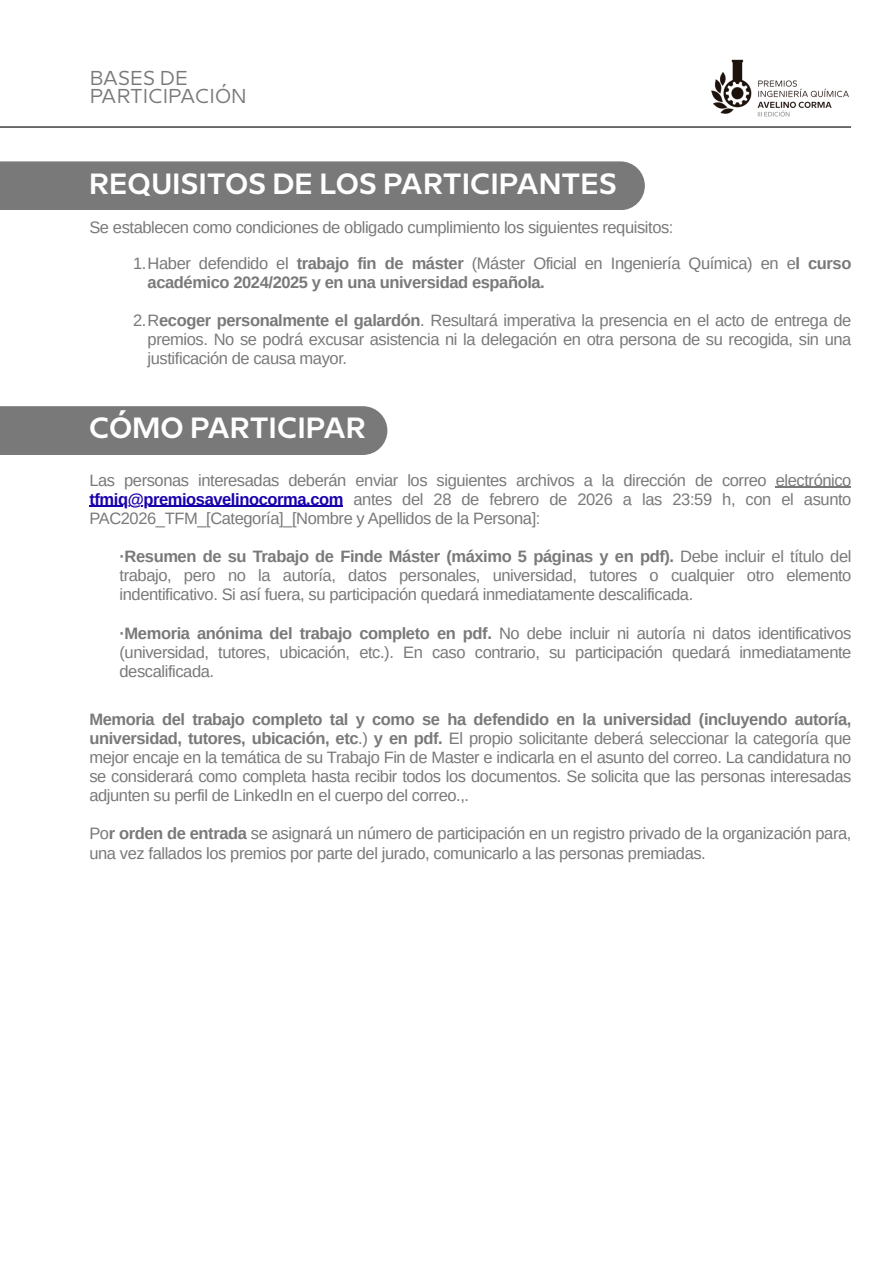
<style>
.page{position:relative;width:894px;height:1264px;background:#fff}
.page>*{position:absolute;margin:0;border:0;box-sizing:border-box;transform-origin:0 0}
.t1{font:600 29.25px "Milliard";color:#fff}
.t2{font:20.1px/18px "Milliard";color:#797979}
.t3{font:16.5px/19.2px "Arimo";letter-spacing:-.025em;color:#797979;text-align:justify}
.t4{font:700 16.5px/19.2px "Arimo";letter-spacing:-.025em;color:#797979}
.s1{font-weight:400}
.s2{font-weight:700}
.s3{font-weight:700;color:#1800ad}
</style>
<div class="page">
<hr style="left:0;top:126px;width:850px;height:2px;background:#000">
<hr style="left:775px;top:486px;width:75px;height:2px;background:#797979">
<hr style="left:89px;top:506px;width:254px;height:1px;background:#1800ad">
<img style="left:708px;top:59px;width:142px;height:68px">
<div style="left:0;top:161px;width:644px;height:49px;background:#797979"></div>
<div style="left:0;top:406px;width:387px;height:49px;background:#797979"></div>
<p class="t2" style="left:89px;top:70px;width:159px">BASES DE<br>PARTICIPACIÓN</p>
<h1 class="t1" style="left:89px;top:171px;width:529px">REQUISITOS DE LOS PARTICIPANTES</h1>
<p class="t3" style="left:89px;top:218px;width:585px">Se establecen como condiciones de obligado cumplimiento los siguientes requisitos:</p>
<p class="t4" style="left:148px;top:253px;width:705px;text-indent:-15px"><span class="s1">1.Haber defendido el</span> trabajo fin de máster <span class="s1">(Máster Oficial en Ingeniería Química) en e</span>l curso académico 2024/2025 y en una universidad española.</p>
<p class="t3" style="left:148px;top:311px;width:705px;text-indent:-15px">2.R<span class="s2">ecoger personalmente el galardón</span>. Resultará imperativa la presencia en el acto de entrega de premios. No se podrá excusar asistencia ni la delegación en otra persona de su recogida, sin una justificación de causa mayor.</p>
<h1 class="t1" style="left:89px;top:416px;width:278px">CÓMO PARTICIPAR</h1>
<p class="t3" style="left:89px;top:470px;width:763px">Las personas interesadas deberán enviar los siguientes archivos a la dirección de correo electrónico <span class="s3">tfmiq@premiosavelinocorma.com</span> antes del 28 de febrero de 2026 a las 23:59 h, con el asunto PAC2026_TFM_[Categoría]_[Nombre y Apellidos de la Persona]:</p>
<p class="t3" style="left:119px;top:547px;width:733px"><span class="s2">·Resumen de su Trabajo de Finde Máster (máximo 5 páginas y en pdf).</span> Debe incluir el título del trabajo, pero no la autoría, datos personales, universidad, tutores o cualquier otro elemento indentificativo. Si así fuera, su participación quedará inmediatamente descalificada.</p>
<p class="t3" style="left:119px;top:623px;width:733px"><span class="s2">·Memoria anónima del trabajo completo en pdf.</span> No debe incluir ni autoría ni datos identificativos (universidad, tutores, ubicación, etc.). En caso contrario, su participación quedará inmediatamente descalificada.</p>
<p class="t3" style="left:89px;top:709px;width:763px"><span class="s2">Memoria del trabajo completo tal y como se ha defendido en la universidad (incluyendo autoría, universidad, tutores, ubicación, etc</span>.) <span class="s2">y en pdf.</span> El propio solicitante deberá seleccionar la categoría que mejor encaje en la temática de su Trabajo Fin de Master e indicarla en el asunto del correo. La candidatura no se considerará como completa hasta recibir todos los documentos. Se solicita que las personas interesadas adjunten su perfil de LinkedIn en el cuerpo del correo.,.</p>
<p class="t3" style="left:89px;top:824px;width:763px">Po<span class="s2">r orden de entrada</span> se asignará un número de participación en un registro privado de la organización para, una vez fallados los premios por parte del jurado, comunicarlo a las personas premiadas.</p>
</div>
